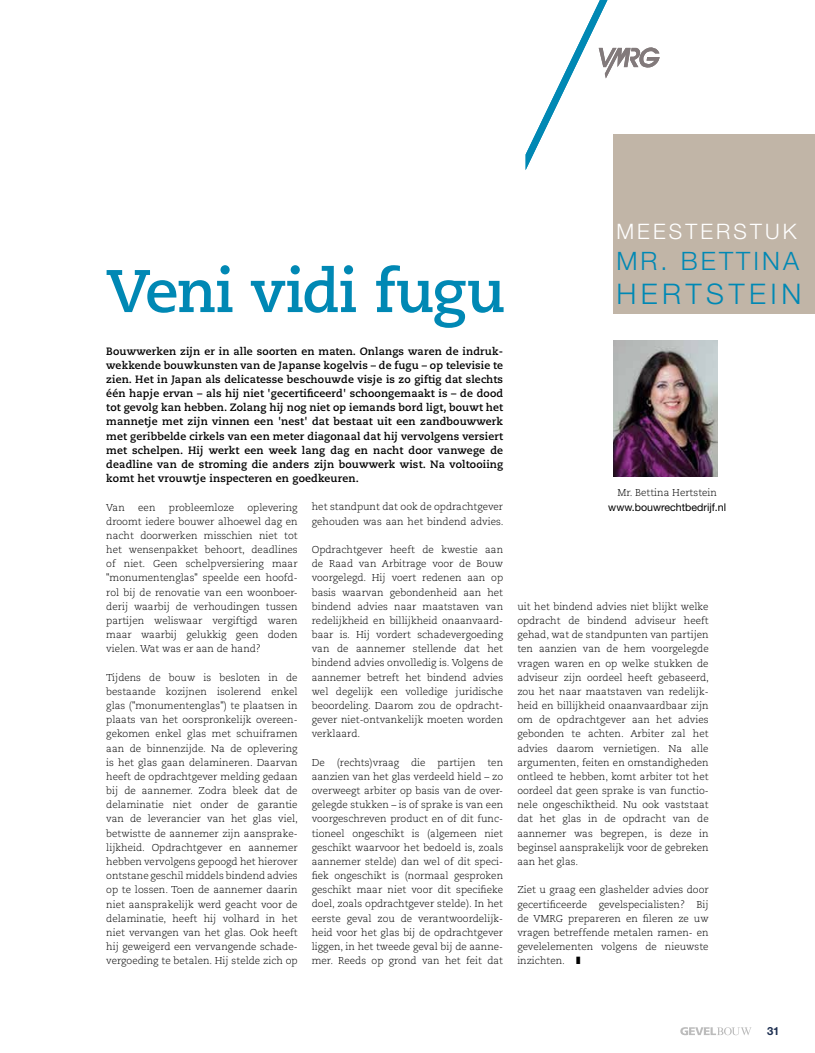
<style>
.page{position:relative;width:815px;height:1053px;background:#fff}
.page>*{position:absolute;margin:0;border:0;box-sizing:border-box;transform-origin:0 0}
.t1{font:700 60px "Caecilia LT Std";letter-spacing:-.02em;color:#0088b4}
.t2{font:300 28.38px "Helvetica Neue LT Std";letter-spacing:.16em;color:#0088b4}
.t3{font:300 25.38px "Helvetica Neue LT Std";letter-spacing:.12em;color:#0088b4}
.t4{font:300 21.25px "Helvetica Neue LT Std";letter-spacing:.15em;color:#fff}
.t5{font:700 11.25px "Helvetica Neue LT Std";color:#1d2f51}
.t6{font:700 10.62px/14.1px "Caecilia LT Std";letter-spacing:.015em;color:#000;text-align:justify}
.t7{font:10.62px "Helvetica Neue LT Std";color:#000}
.t8{font:300 10px/14.1px "Caecilia LT Std";color:#000;text-align:justify}
</style>
<div class="page">
<div style="left:613px;top:135px;width:202px;height:179px;background:#c1b5a7"></div>
<img style="left:613px;top:340px;width:104px;height:136px">
<svg style="left:680px;top:1027px;width:72px;height:8px"></svg>
<svg style="left:526px;top:0;width:134px;height:170px"></svg>
<h1 class="t1" style="left:106px;top:256px;width:401px">Veni vidi fugu</h1>
<p class="t6" style="left:106px;top:344px;width:398px">Bouwwerken zijn er in alle soorten en maten. Onlangs waren de indruk&shy;wekkende bouwkunsten van de Japanse kogelvis – de fugu – op televisie te zien. Het in Japan als delicatesse beschouwde visje is zo giftig dat slechts één hapje ervan – als hij niet 'gecertificeerd' schoongemaakt is – de dood tot gevolg kan hebben. Zolang hij nog niet op iemands bord ligt, bouwt het mannetje met zijn vinnen een 'nest' dat bestaat uit een zandbouwwerk met geribbelde cirkels van een meter diagonaal dat hij vervolgens versiert met schelpen. Hij werkt een week lang dag en nacht door vanwege de deadline van de stroming die anders zijn bouwwerk wist. Na voltooiing komt het vrouwtje inspecteren en goedkeuren.</p>
<h3 class="t4" style="left:616px;top:219px;width:182px">MEESTERSTUK</h3>
<h3 class="t3" style="left:616px;top:245px;width:184px">MR. BETTINA</h3>
<h2 class="t2" style="left:616px;top:276px;width:186px">HERTSTEIN</h2>
<p class="t8" style="left:617px;top:486px;width:101px">Mr. Bettina Hertstein</p>
<p class="t8" style="left:312px;top:500px;width:193px">het standpunt dat ook de opdrachtgever gehouden was aan het bindend advies.</p>
<p class="t8" style="left:312px;top:542px;width:193px">Opdrachtgever heeft de kwestie aan de Raad van Arbitrage voor de Bouw voorgelegd. Hij voert redenen aan op basis waarvan gebondenheid aan het bindend advies naar maatstaven van redelijkheid en billijkheid onaanvaard&shy;baar is. Hij vordert schadevergoeding van de aannemer stellende dat het bindend advies onvolledig is. Volgens de aannemer betreft het bindend advies wel degelijk een volledige juridische beoordeling. Daarom zou de opdracht&shy;gever niet-ontvankelijk moeten worden verklaard.</p>
<p class="t8" style="left:312px;top:755px;width:193px">De (rechts)vraag die partijen ten aanzien van het glas verdeeld hield – zo overweegt arbiter op basis van de over&shy;gelegde stukken – is of sprake is van een voorgeschreven product en of dit func&shy;tioneel ongeschikt is (algemeen niet geschikt waarvoor het bedoeld is, zoals aannemer stelde) dan wel of dit speci&shy;fiek ongeschikt is (normaal gesproken geschikt maar niet voor dit specifieke doel, zoals opdrachtgever stelde). In het eerste geval zou de verantwoordelijk&shy;heid voor het glas bij de opdrachtgever liggen, in het tweede geval bij de aanne&shy;mer. Reeds op grond van het feit dat</p>
<p class="t8" style="left:106px;top:500px;width:20px">Van</p>
<p class="t8" style="left:138px;top:500px;width:19px">een</p>
<p class="t8" style="left:169px;top:500px;width:67px">probleemloze</p>
<p class="t8" style="left:247px;top:500px;width:52px">oplevering</p>
<p class="t7" style="left:608px;top:500px;width:119px">www.bouwrechtbedrijf.nl</p>
<p class="t8" style="left:106px;top:514px;width:193px">droomt iedere bouwer alhoewel dag en nacht doorwerken misschien niet tot het wensenpakket behoort, deadlines of niet. Geen schelpversiering maar "monumentenglas" speelde een hoofd&shy;rol bij de renovatie van een woonboer&shy;derij waarbij de verhoudingen tussen partijen weliswaar vergiftigd waren maar waarbij gelukkig geen doden vielen. Wat was er aan de hand?</p>
<p class="t8" style="left:106px;top:670px;width:193px">Tijdens de bouw is besloten in de bestaande kozijnen isolerend enkel glas ("monumentenglas") te plaatsen in plaats van het oorspronkelijk overeen&shy;gekomen enkel glas met schuiframen aan de binnenzijde. Na de oplevering is het glas gaan delamineren. Daarvan heeft de opdrachtgever melding gedaan bij de aannemer. Zodra bleek dat de delaminatie niet onder de garantie van de leverancier van het glas viel, betwistte de aannemer zijn aansprake&shy;lijkheid. Opdrachtgever en aannemer hebben vervolgens gepoogd het hierover ontstane geschil middels bindend advies op te lossen. Toen de aannemer daarin niet aansprakelijk werd geacht voor de delaminatie, heeft hij volhard in het niet vervangen van het glas. Ook heeft hij geweigerd een vervangende schade&shy;vergoeding te betalen. Hij stelde zich op</p>
<p class="t8" style="left:517px;top:599px;width:193px">uit het bindend advies niet blijkt welke opdracht de bindend adviseur heeft gehad, wat de standpunten van partijen ten aanzien van de hem voorgelegde vragen waren en op welke stukken de adviseur zijn oordeel heeft gebaseerd, zou het naar maatstaven van redelijk&shy;heid en billijkheid onaanvaardbaar zijn om de opdrachtgever aan het advies gebonden te achten. Arbiter zal het advies daarom vernietigen. Na alle argumenten, feiten en omstandigheden ontleed te hebben, komt arbiter tot het oordeel dat geen sprake is van functio&shy;nele ongeschiktheid. Nu ook vaststaat dat het glas in de opdracht van de aannemer was begrepen, is deze in beginsel aansprakelijk voor de gebreken aan het glas.</p>
<p class="t8" style="left:517px;top:883px;width:193px">Ziet u graag een glashelder advies door gecertificeerde gevelspecialisten? Bij de VMRG prepareren en fileren ze uw vragen betreffende metalen ramen- en gevelelementen volgens de nieuwste inzichten. ❚</p>
<p class="t5" style="left:767px;top:1024px;width:14px">31</p>
</div>
